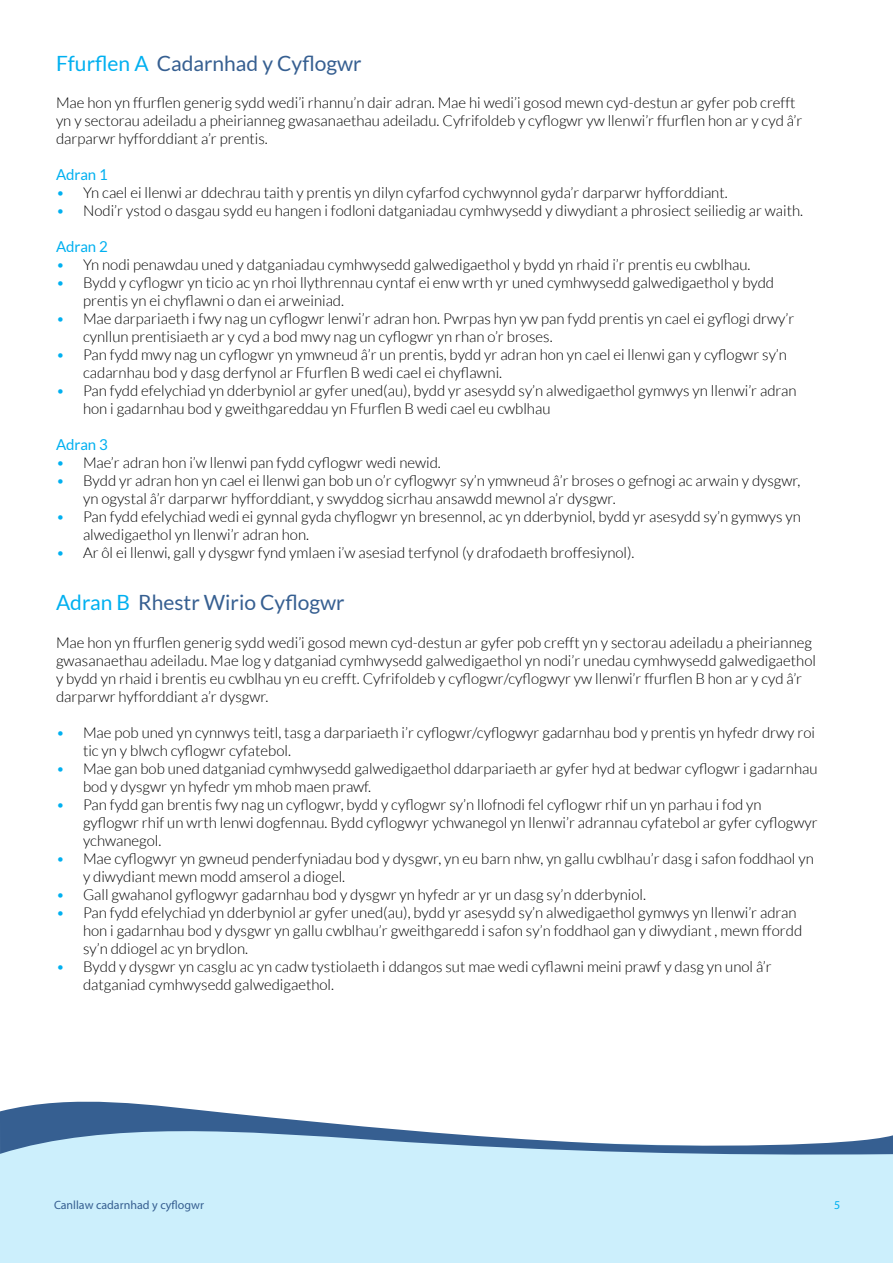
<style>
.page{position:relative;width:893px;height:1263px;background:#fff}
.page>*{position:absolute;margin:0;border:0;box-sizing:border-box;transform-origin:0 0}
.sub{font:21px "Lato";color:#365f91}
.body{font:300 15px/18px "Lato";color:#000}
.sub_2{font:15px "Lato";color:#00b0f0}
.t1{font:12px "Myriad Pro";color:#365f91}
.t2{font:12px "Myriad Pro";color:#00b0f0}
.s1{color:#00b0f0}
</style>
<div class="page">
<div style="left:0;top:1156px;width:893px;height:107px;background:#cceffc"></div>
<svg style="left:0;top:1101px;width:893px;height:55px"></svg>
<p class="sub" style="left:56px;top:52px;width:307px"><span class="s1">Ffurflen A</span> Cadarnhad y Cyflogwr</p>
<p class="body" style="left:56px;top:94px;width:748px">Mae hon yn ffurflen generig sydd wedi’i rhannu’n dair adran. Mae hi wedi’i gosod mewn cyd-destun ar gyfer pob crefft yn y sectorau adeiladu a pheirianneg gwasanaethau adeiladu. Cyfrifoldeb y cyflogwr yw llenwi’r ffurflen hon ar y cyd â’r darparwr hyfforddiant a’r prentis.</p>
<p class="sub_2" style="left:56px;top:166px;width:53px">Adran 1</p>
<p class="body" style="left:56px;top:184px;width:673px"><span class="s1">•</span> Yn cael ei llenwi ar ddechrau taith y prentis yn dilyn cyfarfod cychwynnol gyda’r darparwr hyfforddiant.</p>
<p class="body" style="left:56px;top:202px;width:749px"><span class="s1">•</span> Nodi’r ystod o dasgau sydd eu hangen i fodloni datganiadau cymhwysedd y diwydiant a phrosiect seiliedig ar waith.</p>
<p class="sub_2" style="left:56px;top:238px;width:53px">Adran 2</p>
<p class="body" style="left:56px;top:256px;width:696px"><span class="s1">•</span> Yn nodi penawdau uned y datganiadau cymhwysedd galwedigaethol y bydd yn rhaid i’r prentis eu cwblhau.</p>
<p class="body" style="left:83px;top:274px;width:693px;text-indent:-27px"><span class="s1">•</span> Bydd y cyflogwr yn ticio ac yn rhoi llythrennau cyntaf ei enw wrth yr uned cymhwysedd galwedigaethol y bydd prentis yn ei chyflawni o dan ei arweiniad.</p>
<p class="body" style="left:83px;top:310px;width:713px;text-indent:-27px"><span class="s1">•</span> Mae darpariaeth i fwy nag un cyflogwr lenwi’r adran hon. Pwrpas hyn yw pan fydd prentis yn cael ei gyflogi drwy’r cynllun prentisiaeth ar y cyd a bod mwy nag un cyflogwr yn rhan o’r broses.</p>
<p class="body" style="left:83px;top:346px;width:705px;text-indent:-27px"><span class="s1">•</span> Pan fydd mwy nag un cyflogwr yn ymwneud â’r un prentis, bydd yr adran hon yn cael ei llenwi gan y cyflogwr sy’n cadarnhau bod y dasg derfynol ar Ffurflen B wedi cael ei chyflawni.</p>
<p class="body" style="left:83px;top:382px;width:715px;text-indent:-27px"><span class="s1">•</span> Pan fydd efelychiad yn dderbyniol ar gyfer uned(au), bydd yr asesydd sy’n alwedigaethol gymwys yn llenwi’r adran hon i gadarnhau bod y gweithgareddau yn Ffurflen B wedi cael eu cwblhau</p>
<p class="sub_2" style="left:56px;top:436px;width:53px">Adran 3</p>
<p class="body" style="left:56px;top:454px;width:386px"><span class="s1">•</span> Mae’r adran hon i’w llenwi pan fydd cyflogwr wedi newid.</p>
<p class="body" style="left:83px;top:472px;width:719px;text-indent:-27px"><span class="s1">•</span> Bydd yr adran hon yn cael ei llenwi gan bob un o’r cyflogwyr sy’n ymwneud â’r broses o gefnogi ac arwain y dysgwr, yn ogystal â’r darparwr hyfforddiant, y swyddog sicrhau ansawdd mewnol a’r dysgwr.</p>
<p class="body" style="left:83px;top:508px;width:719px;text-indent:-27px"><span class="s1">•</span> Pan fydd efelychiad wedi ei gynnal gyda chyflogwr yn bresennol, ac yn dderbyniol, bydd yr asesydd sy’n gymwys yn alwedigaethol yn llenwi’r adran hon.</p>
<p class="body" style="left:56px;top:544px;width:580px"><span class="s1">•</span> Ar ôl ei llenwi, gall y dysgwr fynd ymlaen i’w asesiad terfynol (y drafodaeth broffesiynol).</p>
<p class="sub" style="left:56px;top:591px;width:290px"><span class="s1">Adran B</span> Rhestr Wirio Cyflogwr</p>
<p class="body" style="left:56px;top:634px;width:761px">Mae hon yn ffurflen generig sydd wedi’i gosod mewn cyd-destun ar gyfer pob crefft yn y sectorau adeiladu a pheirianneg gwasanaethau adeiladu. Mae log y datganiad cymhwysedd galwedigaethol yn nodi’r unedau cymhwysedd galwedigaethol y bydd yn rhaid i brentis eu cwblhau yn eu crefft. Cyfrifoldeb y cyflogwr/cyflogwyr yw llenwi’r ffurflen B hon ar y cyd â’r darparwr hyfforddiant a’r dysgwr.</p>
<p class="body" style="left:83px;top:724px;width:733px;text-indent:-27px"><span class="s1">•</span> Mae pob uned yn cynnwys teitl, tasg a darpariaeth i’r cyflogwr/cyflogwyr gadarnhau bod y prentis yn hyfedr drwy roi tic yn y blwch cyflogwr cyfatebol.</p>
<p class="body" style="left:83px;top:760px;width:736px;text-indent:-27px"><span class="s1">•</span> Mae gan bob uned datganiad cymhwysedd galwedigaethol ddarpariaeth ar gyfer hyd at bedwar cyflogwr i gadarnhau bod y dysgwr yn hyfedr ym mhob maen prawf.</p>
<p class="body" style="left:83px;top:796px;width:736px;text-indent:-27px"><span class="s1">•</span> Pan fydd gan brentis fwy nag un cyflogwr, bydd y cyflogwr sy’n llofnodi fel cyflogwr rhif un yn parhau i fod yn gyflogwr rhif un wrth lenwi dogfennau. Bydd cyflogwyr ychwanegol yn llenwi’r adrannau cyfatebol ar gyfer cyflogwyr ychwanegol.</p>
<p class="body" style="left:83px;top:850px;width:732px;text-indent:-27px"><span class="s1">•</span> Mae cyflogwyr yn gwneud penderfyniadau bod y dysgwr, yn eu barn nhw, yn gallu cwblhau’r dasg i safon foddhaol yn y diwydiant mewn modd amserol a diogel.</p>
<p class="body" style="left:56px;top:886px;width:591px"><span class="s1">•</span> Gall gwahanol gyflogwyr gadarnhau bod y dysgwr yn hyfedr ar yr un dasg sy’n dderbyniol.</p>
<p class="body" style="left:83px;top:904px;width:721px;text-indent:-27px"><span class="s1">•</span> Pan fydd efelychiad yn dderbyniol ar gyfer uned(au), bydd yr asesydd sy’n alwedigaethol gymwys yn llenwi’r adran hon i gadarnhau bod y dysgwr yn gallu cwblhau’r gweithgaredd i safon sy’n foddhaol gan y diwydiant , mewn ffordd sy’n ddiogel ac yn brydlon.</p>
<p class="body" style="left:83px;top:958px;width:690px;text-indent:-27px"><span class="s1">•</span> Bydd y dysgwr yn casglu ac yn cadw tystiolaeth i ddangos sut mae wedi cyflawni meini prawf y dasg yn unol â’r datganiad cymhwysedd galwedigaethol.</p>
<p class="t1" style="left:54px;top:1197px;width:151px">Canllaw cadarnhad y cyflogwr</p>
<p class="t2" style="left:834px;top:1197px;width:8px">5</p>
</div>
